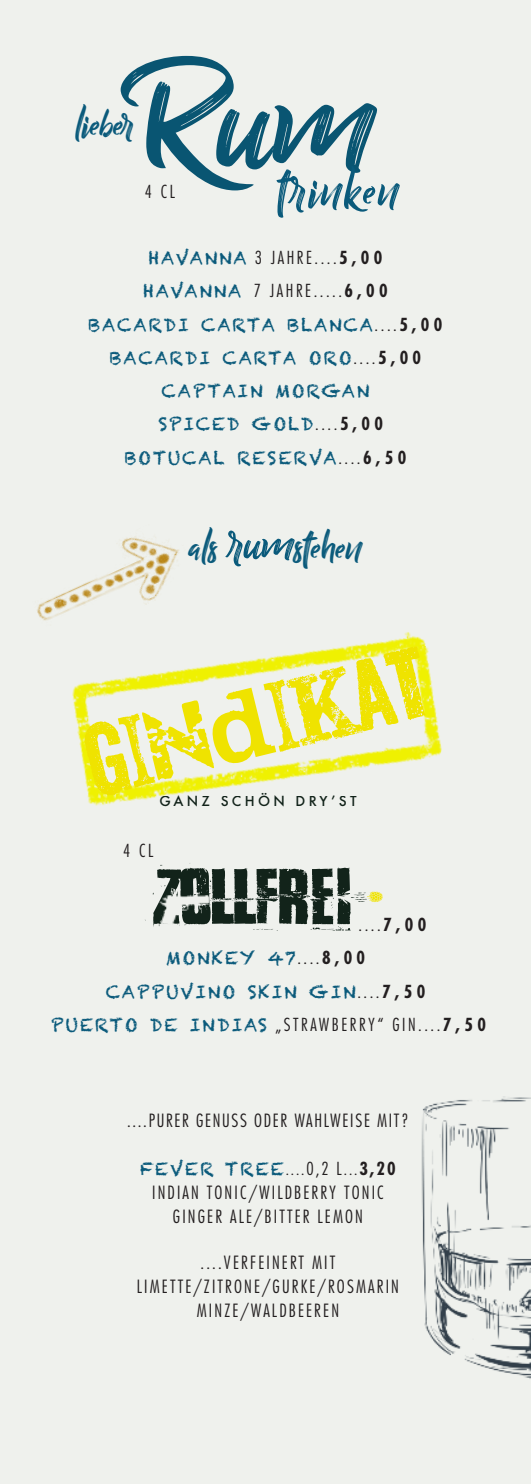
<style>
.page{position:relative;width:531px;height:1484px;background:#fff}
.page>*{position:absolute;margin:0;border:0;box-sizing:border-box;transform-origin:0 0}
.t1{font:170.62px "Billy Ohio";color:#0a5a7b}
.t2{font:55.3px "Billy Ohio";letter-spacing:.04em;color:#0a5a7b}
.t3{font:43.75px "Billy Ohio";color:#0a5a7b}
.t4{font:17.85px/33.2px "Chalkduster";letter-spacing:.1em;color:#0a5a7b;text-align:center}
.t5{font:300 condensed 17.85px/24.2px "Futura";letter-spacing:.12em;color:#231f20;text-align:center}
.t6{font:300 condensed 17.85px "Futura";letter-spacing:.095em;color:#231f20}
.t7{font:300 condensed 17.5px/33.2px "Futura";letter-spacing:.145em;color:#231f20;text-align:center}
.t8{font:500 13.47px "Futura";letter-spacing:.24em;color:#12231a}
.s1{font-family:"Chalkduster";font-weight:400;font-stretch:normal;font-size:17.85px;color:#0a5a7b}
.s2{font-weight:700}
.s3{font-family:"Futura";font-weight:300;font-stretch:condensed;font-size:17.5px;color:#231f20}
.s4{font-family:"Futura";font-weight:700;font-stretch:condensed;font-size:17.5px;color:#231f20}
.s5{font-size:54.25px}
.s6{font-family:"Futura";font-weight:300;font-stretch:condensed;font-size:15.75px;color:#231f20}
</style>
<div class="page">
<div style="left:0;top:0;width:531px;height:1483px;background:#eff1ed"></div>
<img style="left:421px;top:1096px;width:110px;height:283px">
<img style="left:37px;top:536px;width:142px;height:77px">
<img style="left:38px;top:594px;width:404px;height:212px">
<svg style="left:84px;top:646px;width:341px;height:149px"></svg>
<svg style="left:145px;top:863px;width:238px;height:67px"></svg>
<h1 class="t1" style="left:126px;top:32px;width:249px">Rum</h1>
<h3 class="t3" style="left:75px;top:100px;width:60px">lieber</h3>
<h2 class="t2" style="left:278px;top:161px;width:122px">trinken</h2>
<p class="t7" style="left:145px;top:176px;width:32px">4 CL</p>
<p class="t7" style="left:143px;top:242px;width:246px"><span class="s1">HAVANNA</span> 3 JAHRE....<span class="s2">5,00<br></span><span class="s1">HAVANNA</span> 7 JAHRE.....<span class="s2">6,00</span></p>
<p class="t4" style="left:88px;top:308px;width:355px">BACARDI CARTA BLANCA<span class="s3">....</span><span class="s4">5 , 0 0<br></span>BACARDI CARTA ORO<span class="s3">....</span><span class="s4">5 , 0 0<br></span>CAPTAIN MORGAN<br>SPICED GOLD<span class="s3">....</span><span class="s4">5 , 0 0<br></span>BOTUCAL RESERVA<span class="s3">....</span><span class="s4">6 , 5 0</span></p>
<h3 class="t3" style="left:188px;top:523px;width:175px">als <span class="s5">rum</span>stehen</h3>
<p class="t8" style="left:159px;top:793px;width:199px">GANZ SCHÖN DRY’ST</p>
<p class="t7" style="left:123px;top:835px;width:32px">4 CL</p>
<p class="t7" style="left:358px;top:909px;width:69px">....<span class="s2">7,00</span></p>
<p class="t4" style="left:106px;top:941px;width:321px">MONKEY 47<span class="s3">....</span><span class="s4">8,00<br></span>CAPPUVINO SKIN GIN<span class="s3">....</span><span class="s4">7 , 5 0</span></p>
<p class="t7" style="left:51px;top:1009px;width:436px"><span class="s1">PUERTO DE INDIAS</span> „STRAWBERRY“ GIN....<span class="s2">7,50</span></p>
<p class="t6" style="left:127px;top:1112px;width:283px">....PURER GENUSS ODER WAHLWEISE MIT?</p>
<p class="t4" style="left:140px;top:1152px;width:257px">FEVER TREE<span class="s6">....</span><span class="s3">0,2 L</span><span class="s6">...</span><span class="s4">3,20</span></p>
<p class="t5" style="left:152px;top:1181px;width:233px">INDIAN TONIC/WILDBERRY TONIC<br>GINGER ALE/BITTER LEMON</p>
<p class="t5" style="left:137px;top:1251px;width:263px">....VERFEINERT MIT<br>LIMETTE/ZITRONE/GURKE/ROSMARIN<br>MINZE/WALDBEEREN</p>
</div>
